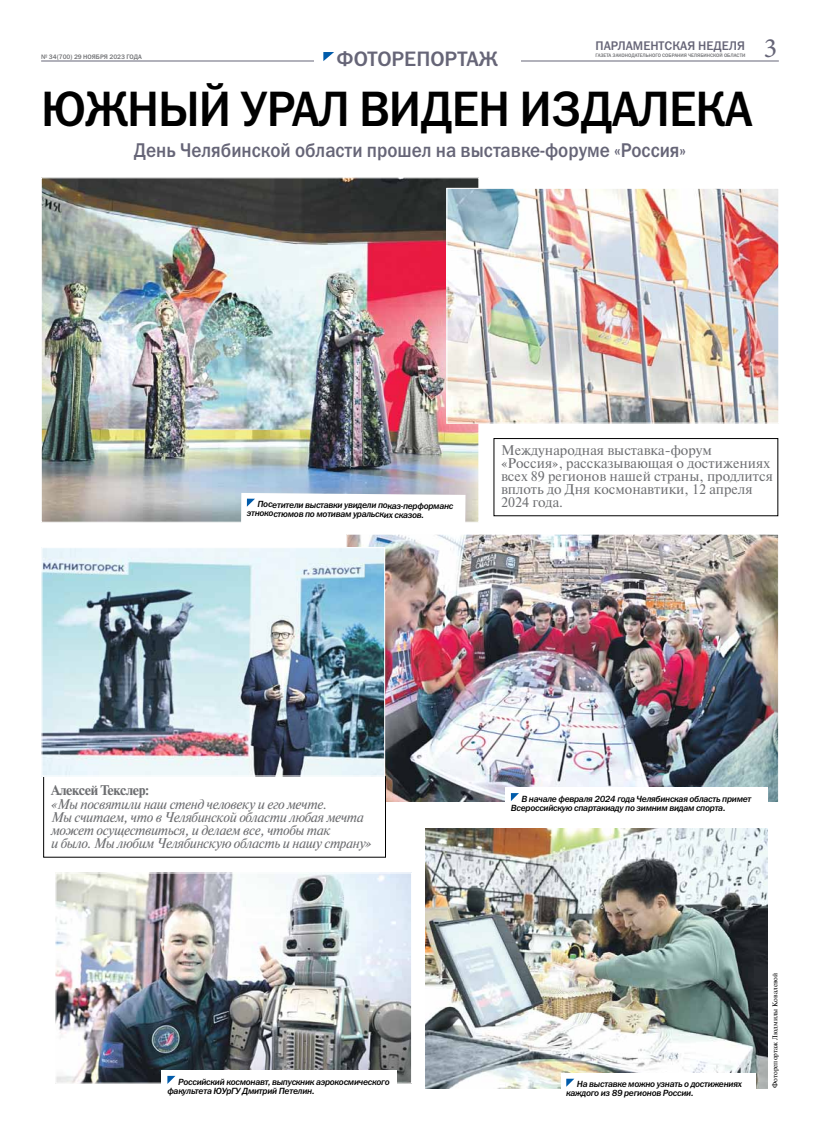
<style>
.page{position:relative;width:820px;height:1134px;background:#fff}
.page>*{position:absolute;margin:0;border:0;box-sizing:border-box;transform-origin:0 0}
.t1{font:50px "Franklin Gothic Medium C";letter-spacing:-.02em;color:#000;scale:.95 1}
.t2{font:28px "Minion Pro";color:#666577}
.t3{font:21px "Franklin Gothic Medium C";color:#666577}
.t4{font:20px "Franklin Gothic Medium C";color:#666577;scale:.9 1}
.t5{font:italic 14px/13px "Newton C";letter-spacing:-.03em;color:#6d6e71}
.t6{font:14px/13px "Newton C";color:#6d6e71}
.t7{font:700 14px "Newton C";letter-spacing:-.03em;color:#6d6e71}
.t8{font:12.6px "Franklin Gothic Medium C";color:#666577}
.t9{font:italic 9px/9px "Franklin Gothic Medium C";letter-spacing:-.03em;color:#000}
.t10{font:7px "Newton C";color:#000}
.t11{font:6.5px "Franklin Gothic Medium C";color:#6d6e71}
.t12{font:5px "Franklin Gothic Medium C";color:#6d6e71}
</style>
<div class="page">
<hr style="left:41px;top:60px;width:737px;height:1px;background:#666577">
<div style="left:313px;top:49px;width:207px;height:22px;background:#fff"></div>
<svg style="left:323px;top:52px;width:11px;height:9px"></svg>
<img style="left:348px;top:536px;width:428px;height:265px">
<img style="left:57px;top:874px;width:353px;height:208px">
<div style="left:55px;top:872px;width:357px;height:212px;border:1px solid #fff"></div>
<img style="left:43px;top:179px;width:434px;height:342px">
<img style="left:448px;top:190px;width:329px;height:232px">
<div style="left:446px;top:188px;width:333px;height:236px;border:1px solid #fff"></div>
<div style="left:44px;top:776px;width:341px;height:81px;background:#fff"></div>
<div style="left:493px;top:438px;width:284px;height:78px;border:1px solid #000"></div>
<svg style="left:241px;top:493px;width:224px;height:28px"></svg>
<div style="left:162px;top:1070px;width:235px;height:31px;background:#fff"></div>
<svg style="left:167px;top:1076px;width:8px;height:8px"></svg>
<div style="left:505px;top:787px;width:262px;height:30px;background:#fff"></div>
<svg style="left:510px;top:793px;width:9px;height:8px"></svg>
<img style="left:43px;top:549px;width:340px;height:225px">
<div style="left:41px;top:547px;width:344px;height:229px;border:1px solid #fff"></div>
<img style="left:425px;top:828px;width:342px;height:261px">
<div style="left:560px;top:1073px;width:195px;height:30px;background:#fff"></div>
<svg style="left:566px;top:1079px;width:8px;height:8px"></svg>
<h3 class="t8" style="left:595px;top:39px;width:151px">Парламентская неделя</h3>
<h3 class="t3" style="left:336px;top:47px;width:15px">фото</h3>
<h3 class="t3" style="left:391px;top:47px;width:108px">репо ртаж</h3>
<p class="t11" style="left:41px;top:53px;width:102px">№ 34(700) 29 ноября 2023 года</p>
<p class="t12" style="left:595px;top:53px;width:151px">Газета законодательного собрания челябинской области</p>
<h1 class="t1" style="left:41px;top:81px;width:749px">южный урал виден издалека</h1>
<h3 class="t4" style="left:134px;top:139px;width:615px">День Челябинской области прошел на выставке-форуме «Россия»</h3>
<h2 class="t2" style="left:763px;top:30px;width:15px">3</h2>
<p class="t9" style="left:247px;top:501px;width:208px;text-indent:11px">Посетители выставки увидели показ-перформанс этнокостюмов по мотивам уральских сказов.</p>
<h3 class="t6" style="left:501px;top:444px;width:273px">Международная выставка-форум «Россия», рассказывающая о достижениях всех 89 регионов нашей страны, продлится вплоть до Дня космонавтики, 12 апреля<br>2024 года.</h3>
<h3 class="t7" style="left:51px;top:783px;width:99px">Алексей Текслер:</h3>
<h3 class="t5" style="left:51px;top:797px;width:322px">«Мы посвятили наш стенд человеку и его мечте.<br>Мы считаем, что в Челябинской области любая мечта может осуществиться, и делаем все, чтобы так<br>и было. Мы любим Челябинскую область и нашу страну»</h3>
<p class="t9" style="left:167px;top:1077px;width:224px;text-indent:11px">Российский космонавт, выпускник аэрокосмического факультета ЮУрГУ Дмитрий Петелин.</p>
<p class="t9" style="left:510px;top:794px;width:242px;text-indent:11px">В начале февраля 2024 года Челябинская область примет<br>Всероссийскую спартакиаду по зимним видам спорта.</p>
<p class="t9" style="left:566px;top:1080px;width:177px;text-indent:11px">На выставке можно узнать о достижениях каждого из 89 регионов России.</p>
<p class="t10" style="left:770px;top:1088px;width:117px;rotate:-90deg">Фоторепортаж Людмилы Ковалевой</p>
</div>
